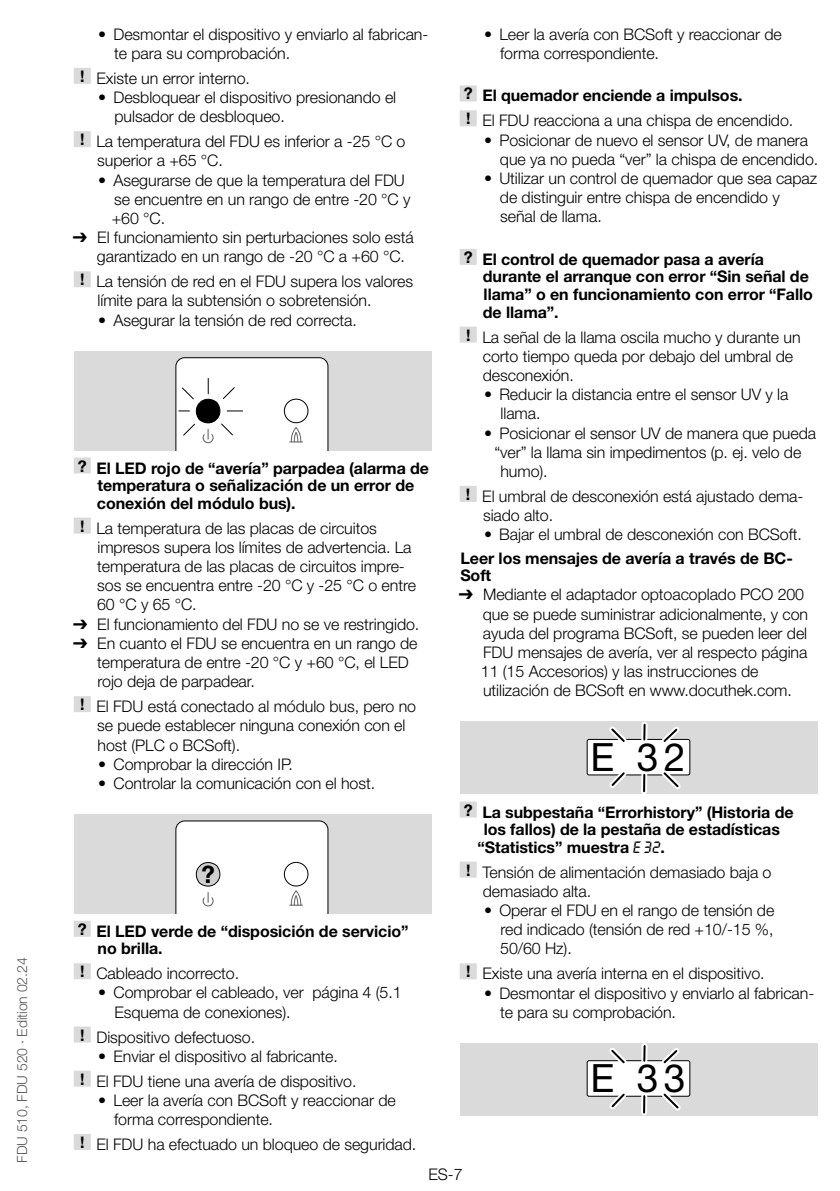
<style>
.page{position:relative;width:840px;height:1191px;background:#fff}
.page>*{position:absolute;margin:0;border:0;box-sizing:border-box;transform-origin:0 0}
.t1{font:39px "Helvetica Neue LT Pro";color:#000}
.t2{font:700 24px "Helvetica Neue LT Pro";color:#000}
.t3{font:300 16px/19.2px "Helvetica Neue LT Pro";letter-spacing:-.005em;color:#000}
.t4{font:700 16px/17.6px "Helvetica Neue LT Pro";letter-spacing:-.005em;color:#000}
.t5{font:300 14px "Helvetica Neue LT Pro";letter-spacing:-.005em;color:#575756}
.s1{font-weight:700}
.s2{font-family:"Arial Unicode MS";font-weight:400}
.s3{font-family:"Iquartz";font-weight:500}
</style>
<div class="page">
<div style="left:74px;top:68px;width:17px;height:16px;background:#dadada"></div>
<div style="left:74px;top:131px;width:17px;height:16px;background:#dadada"></div>
<div style="left:74px;top:271px;width:17px;height:16px;background:#dadada"></div>
<div style="left:74px;top:457px;width:17px;height:16px;background:#dadada"></div>
<div style="left:74px;top:517px;width:17px;height:16px;background:#dadada"></div>
<div style="left:74px;top:696px;width:17px;height:16px;background:#dadada"></div>
<div style="left:74px;top:920px;width:17px;height:16px;background:#dadada"></div>
<div style="left:74px;top:963px;width:17px;height:16px;background:#dadada"></div>
<div style="left:74px;top:1026px;width:17px;height:16px;background:#dadada"></div>
<div style="left:74px;top:1070px;width:17px;height:16px;background:#dadada"></div>
<div style="left:74px;top:1133px;width:17px;height:16px;background:#dadada"></div>
<div style="left:74px;top:351px;width:357px;height:99px;background:#dadada"></div>
<svg style="left:175px;top:357px;width:153px;height:93px;background:#ebebeb"></svg>
<div style="left:74px;top:814px;width:357px;height:99px;background:#dadada"></div>
<svg style="left:175px;top:820px;width:153px;height:93px;background:#f4f4f4"></svg>
<div style="left:284px;top:862px;width:24px;height:24px;background:#fff;border-radius:50%"></div>
<div style="left:284px;top:862px;width:24px;height:24px;border:1px solid #000;border-radius:50%"></div>
<div style="left:459px;top:85px;width:17px;height:16px;background:#dadada"></div>
<div style="left:459px;top:110px;width:17px;height:16px;background:#dadada"></div>
<div style="left:459px;top:249px;width:17px;height:16px;background:#dadada"></div>
<div style="left:459px;top:326px;width:17px;height:16px;background:#dadada"></div>
<div style="left:459px;top:486px;width:17px;height:16px;background:#dadada"></div>
<div style="left:459px;top:801px;width:17px;height:16px;background:#dadada"></div>
<div style="left:459px;top:861px;width:17px;height:16px;background:#dadada"></div>
<div style="left:459px;top:963px;width:17px;height:16px;background:#dadada"></div>
<div style="left:459px;top:721px;width:357px;height:73px;background:#dadada"></div>
<div style="left:587px;top:739px;width:102px;height:36px;background:#fff;border-radius:2px"></div>
<div style="left:586px;top:739px;width:103px;height:36px;border:1px solid #000;border-radius:2px"></div>
<svg style="left:641px;top:724px;width:6px;height:15px"></svg>
<svg style="left:643px;top:724px;width:2px;height:15px"></svg>
<svg style="left:603px;top:726px;width:29px;height:16px"></svg>
<svg style="left:603px;top:772px;width:29px;height:16px"></svg>
<svg style="left:640px;top:775px;width:7px;height:16px"></svg>
<hr style="left:642px;top:775px;width:3px;height:16px;background:#000">
<svg style="left:655px;top:772px;width:30px;height:17px"></svg>
<svg style="left:655px;top:727px;width:29px;height:15px"></svg>
<div style="left:459px;top:1043px;width:357px;height:72px;background:#dadada"></div>
<div style="left:587px;top:1060px;width:102px;height:36px;background:#fff;border-radius:2px"></div>
<div style="left:586px;top:1060px;width:103px;height:36px;border:1px solid #000;border-radius:2px"></div>
<svg style="left:641px;top:1046px;width:6px;height:14px"></svg>
<svg style="left:643px;top:1046px;width:2px;height:14px"></svg>
<svg style="left:603px;top:1048px;width:29px;height:16px"></svg>
<svg style="left:603px;top:1093px;width:29px;height:16px"></svg>
<svg style="left:640px;top:1096px;width:7px;height:16px"></svg>
<hr style="left:642px;top:1096px;width:3px;height:16px;background:#000">
<svg style="left:655px;top:1093px;width:30px;height:18px"></svg>
<svg style="left:655px;top:1048px;width:29px;height:16px"></svg>
<p class="t5" style="left:13px;top:1162px;width:207px;rotate:-90deg">FDU 510, FDU 520 · Edition 02.24</p>
<p class="t3" style="left:114px;top:24px;width:315px;text-indent:-16px">• Desmontar el dispositivo y enviarlo al fabrican&shy;te para su comprobación.</p>
<p class="t3" style="left:80px;top:68px;width:171px"><span class="s1">!</span> Existe un error interno.</p>
<p class="t3" style="left:114px;top:87px;width:283px;text-indent:-16px">• Desbloquear el dispositivo presionando el pulsador de desbloqueo.</p>
<p class="t3" style="left:97px;top:131px;width:309px;text-indent:-17px"><span class="s1">!</span> La temperatura del FDU es inferior a -25 °C o superior a +65 °C.</p>
<p class="t3" style="left:112px;top:170px;width:300px;text-indent:-14px">• Asegurarse de que la temperatura del FDU se encuentre en un rango de entre -20 °C y +60 °C.</p>
<p class="t3" style="left:97px;top:227px;width:318px;text-indent:-24px"><span class="s2">➔</span> El funcionamiento sin perturbaciones solo está garantizado en un rango de -20 °C a +60 °C.</p>
<p class="t3" style="left:98px;top:272px;width:317px;text-indent:-18px"><span class="s1">!</span> La tensión de red en el FDU supera los valores límite para la subtensión o sobretensión.</p>
<p class="t3" style="left:98px;top:310px;width:260px">• Asegurar la tensión de red correcta.</p>
<p class="t4" style="left:97px;top:458px;width:333px;text-indent:-19px">? El LED rojo de “avería” parpadea (alarma de temperatura o señalización de un error de conexión del módulo bus).</p>
<p class="t3" style="left:97px;top:518px;width:320px;text-indent:-17px"><span class="s1">!</span> La temperatura de las placas de circuitos impresos supera los límites de advertencia. La temperatura de las placas de circuitos impre&shy;sos se encuentra entre -20 °C y -25 °C o entre 60 °C y 65 °C.</p>
<p class="t3" style="left:73px;top:614px;width:347px"><span class="s2">➔</span> El funcionamiento del FDU no se ve restringido.</p>
<p class="t3" style="left:97px;top:633px;width:322px;text-indent:-24px"><span class="s2">➔</span> En cuanto el FDU se encuentra en un rango de temperatura de entre -20 °C y +60 °C, el LED rojo deja de parpadear.</p>
<p class="t3" style="left:97px;top:696px;width:320px;text-indent:-17px"><span class="s1">!</span> El FDU está conectado al módulo bus, pero no se puede establecer ninguna conexión con el host (PLC o BCSoft).</p>
<p class="t3" style="left:98px;top:754px;width:196px">• Comprobar la dirección IP.</p>
<p class="t3" style="left:98px;top:773px;width:278px">• Controlar la comunicación con el host.</p>
<h2 class="t2" style="left:201px;top:859px;width:15px">?</h2>
<p class="t4" style="left:97px;top:922px;width:312px;text-indent:-20px">? El LED verde de “disposición de servicio” no brilla.</p>
<p class="t3" style="left:80px;top:963px;width:160px"><span class="s1">!</span> Cableado incorrecto.</p>
<p class="t3" style="left:114px;top:982px;width:289px;text-indent:-16px">• Comprobar el cableado, ver página 4 (5.1<br>Esquema de conexiones).</p>
<p class="t3" style="left:80px;top:1027px;width:176px"><span class="s1">!</span> Dispositivo defectuoso.</p>
<p class="t3" style="left:80px;top:1043px;width:278px;line-height:24.8px;text-align:center">• Enviar el dispositivo al fabricante.<br><span class="s1">!</span> El FDU tiene una avería de dispositivo.</p>
<p class="t3" style="left:114px;top:1090px;width:283px;text-indent:-16px">• Leer la avería con BCSoft y reaccionar de forma correspondiente.</p>
<p class="t3" style="left:80px;top:1134px;width:337px"><span class="s1">!</span> El FDU ha efectuado un bloqueo de seguridad.</p>
<p class="t3" style="left:500px;top:24px;width:283px;text-indent:-16px">• Leer la avería con BCSoft y reaccionar de forma correspondiente.</p>
<p class="t3" style="left:463px;top:83px;width:331px;line-height:24.8px"><span class="s1">? El quemador enciende a impulsos.<br>!</span> El FDU reacciona a una chispa de encendido.</p>
<p class="t3" style="left:499px;top:130px;width:320px;text-indent:-16px">• Posicionar de nuevo el sensor UV, de manera que ya no pueda “ver” la chispa de encendido.</p>
<p class="t3" style="left:499px;top:168px;width:318px;text-indent:-16px">• Utilizar un control de quemador que sea capaz de distinguir entre chispa de encendido y señal de llama.</p>
<p class="t4" style="left:482px;top:250px;width:331px;text-indent:-19px">? El control de quemador pasa a avería durante el arranque con error “Sin señal de llama” o en funcionamiento con error “Fallo de llama”.</p>
<p class="t3" style="left:482px;top:327px;width:319px;text-indent:-17px"><span class="s1">!</span> La señal de la llama oscila mucho y durante un corto tiempo queda por debajo del umbral de desconexión.</p>
<p class="t3" style="left:500px;top:384px;width:289px;text-indent:-17px">• Reducir la distancia entre el sensor UV y la llama.</p>
<p class="t3" style="left:484px;top:423px;width:333px">• Posicionar el sensor UV de manera que pueda</p>
<p class="t3" style="left:494px;top:442px;width:308px">“ver” la llama sin impedimentos (p. ej. velo de</p>
<p class="t3" style="left:500px;top:461px;width:49px">humo).</p>
<p class="t3" style="left:483px;top:486px;width:321px;text-indent:-17px"><span class="s1">!</span> El umbral de desconexión está ajustado dema&shy;siado alto.</p>
<p class="t3" style="left:483px;top:524px;width:319px">• Bajar el umbral de desconexión con BCSoft.</p>
<p class="t4" style="left:460px;top:548px;width:334px">Leer los mensajes de avería a través de BC-<br>Soft</p>
<p class="t3" style="left:480px;top:585px;width:328px;text-indent:-22px"><span class="s2">➔</span> Mediante el adaptador optoacoplado PCO 200 que se puede suministrar adicionalmente, y con ayuda del programa BCSoft, se pueden leer del FDU mensajes de avería, ver al respecto página 11 (15 Accesorios) y las instrucciones de utilización de BCSoft en www.docuthek.com.</p>
<h1 class="t1" style="left:590px;top:733px;width:96px">E 32</h1>
<p class="t4" style="left:463px;top:802px;width:331px">? La subpestaña “Errorhistory” (Historia de</p>
<p class="t4" style="left:483px;top:820px;width:297px">los fallos) de la pestaña de estadísticas</p>
<p class="t4" style="left:477px;top:838px;width:189px">“Statistics” muestra <span class="s3">E 32</span>.</p>
<p class="t3" style="left:482px;top:862px;width:290px;text-indent:-17px"><span class="s1">!</span> Tensión de alimentación demasiado baja o demasiado alta.</p>
<p class="t3" style="left:500px;top:900px;width:275px;text-align:justify;text-indent:-16px">• Operar el FDU en el rango de tensión de red indicado (tensión de red +10/-15 %, 50/60 Hz).</p>
<p class="t3" style="left:466px;top:963px;width:300px"><span class="s1">!</span> Existe una avería interna en el dispositivo.</p>
<p class="t3" style="left:500px;top:983px;width:315px;text-indent:-16px">• Desmontar el dispositivo y enviarlo al fabrican&shy;te para su comprobación.</p>
<h1 class="t1" style="left:590px;top:1054px;width:96px">E 33</h1>
<p class="t3" style="left:428px;top:1164px;width:36px">ES-7</p>
</div>
